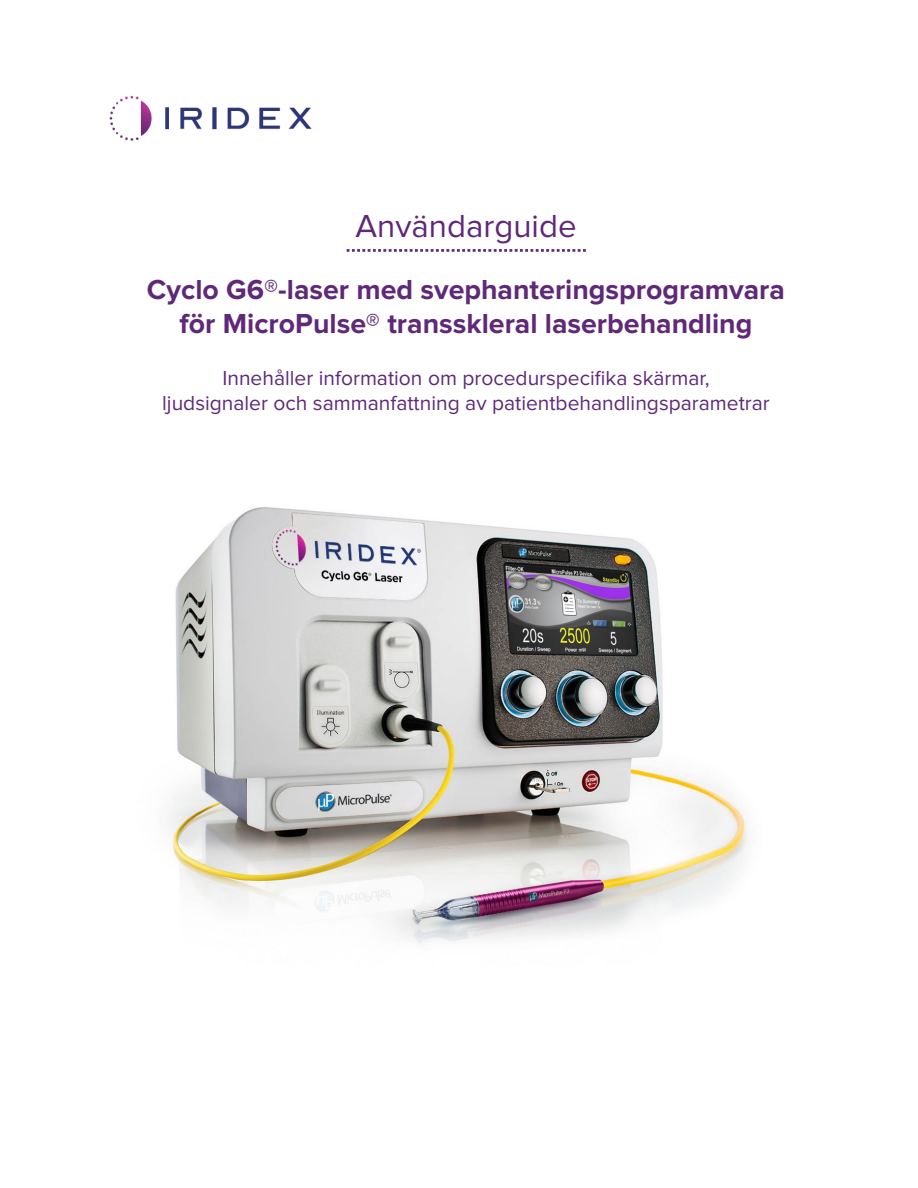
<style>
.page{position:relative;width:918px;height:1188px;background:#fff}
.page>*{position:absolute;margin:0;border:0;box-sizing:border-box;transform-origin:0 0}
.user_guide{font:33px "Proxima Nova";color:#5f2878}
.cover1{font:700 28.5px/34.2px "Proxima Nova";color:#5f2878;text-align:center}
.cover2{font:21px/25.2px "Proxima Nova";color:#5f2878;text-align:center}
</style>
<div class="page">
<img style="left:168px;top:507px;width:581px;height:436px">
<img style="left:109px;top:95px;width:203px;height:46px">
<svg style="left:347px;top:249px;width:239px;height:3px"></svg>
<p class="user_guide" style="left:355px;top:211px;width:223px">Användarguide</p>
<p class="cover1" style="left:147px;top:273px;width:640px">Cyclo G6®-laser med svephanteringsprogramvara för MicroPulse® transskleral laserbehandling</p>
<p class="cover2" style="left:162px;top:366px;width:609px">Innehåller information om procedurspecifika skärmar,<br>ljudsignaler och sammanfattning av patientbehandlingsparametrar</p>
</div>
